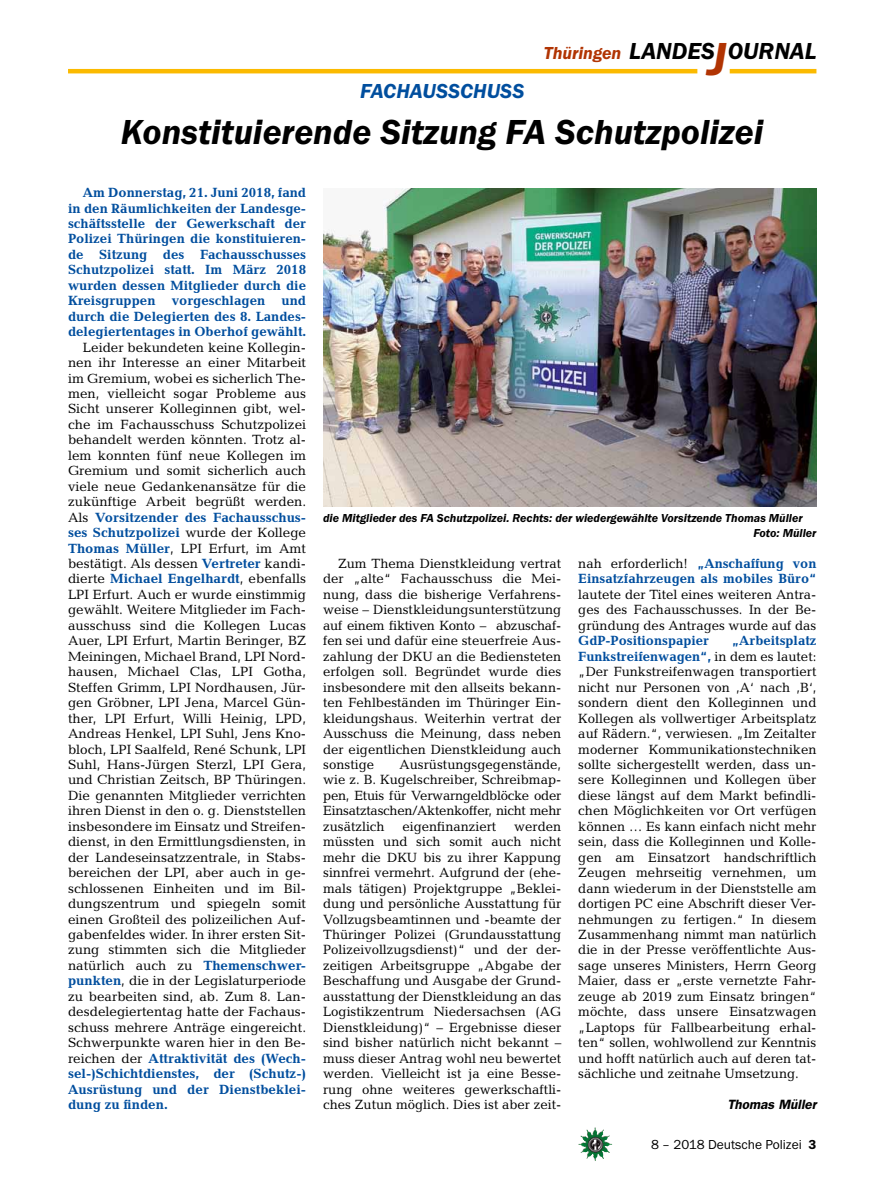
<style>
.page{position:relative;width:893px;height:1191px;background:#fff}
.page>*{position:absolute;margin:0;border:0;box-sizing:border-box;transform-origin:0 0}
._03__HEADLINE_2spalt{font:italic 600 36px "Franklin Gothic Itc T";color:#000}
.t1{font:italic 600 24px "Franklin Gothic Itc T";color:#000}
._01__RUBRIKENZEILE_o{font:italic 600 21px "Franklin Gothic Itc T";color:#004e9e}
.t2{font:italic 600 18px "Franklin Gothic Itc T";color:#b13403}
._09__GRUNDTEXT___Blo{font:13.5px/15.5px "Candida";color:#000;text-align:justify}
._09__GRUNDTEXT___Blo-2{font:700 13.5px/15.5px "Candida";color:#004e9e;text-align:justify}
.t3{font:13.5px "Franklin Gothic Itc T";color:#000}
._13__UNTERSCHRIFT_Ar{font:italic 600 13.5px "Franklin Gothic";color:#000}
._12__BILDUNTERSCHRIF{font:italic 600 12px "Franklin Gothic Itc T";color:#000}
.s1{font-size:48px;color:#b13403}
.s2{font-weight:700;color:#004e9e}
.s3{font-weight:600}
</style>
<div class="page">
<img style="left:578px;top:1127px;width:17px;height:25px">
<hr style="left:730px;top:69px;width:86px;height:4px;background:#fbba00">
<hr style="left:68px;top:69px;width:629px;height:4px;background:#fbba00">
<img style="left:323px;top:189px;width:493px;height:317px">
<p class="t2" style="left:544px;top:42px;width:79px">Thüringen</p>
<p class="t1" style="left:629px;top:37px;width:189px">LANDES<span class="s1">J</span>OURNAL</p>
<p class="_01__RUBRIKENZEILE_o" style="left:360px;top:79px;width:166px">FACHAUSSCHUSS</p>
<p class="_03__HEADLINE_2spalt" style="left:121px;top:111px;width:644px">Konstituierende Sitzung FA Schutzpolizei</p>
<p class="_09__GRUNDTEXT___Blo-2" style="left:68px;top:185px;width:240px;text-indent:15px">Am Donnerstag, 21. Juni 2018, fand in den Räumlichkeiten der Landesge&shy;schäftsstelle der Gewerkschaft der Polizei Thüringen die konstituieren&shy;de Sitzung des Fachausschusses Schutzpolizei statt. Im März 2018 wurden dessen Mitglieder durch die Kreisgruppen vorgeschlagen und durch die Delegierten des 8. Landes&shy;delegiertentages in Oberhof gewählt.</p>
<p class="_09__GRUNDTEXT___Blo" style="left:68px;top:339px;width:240px;text-indent:15px">Leider bekundeten keine Kollegin&shy;nen ihr Interesse an einer Mitarbeit im Gremium, wobei es sicherlich The&shy;men, vielleicht sogar Probleme aus Sicht unserer Kolleginnen gibt, wel&shy;che im Fachausschuss Schutzpolizei behandelt werden könnten. Trotz al&shy;lem konnten fünf neue Kollegen im Gremium und somit sicherlich auch viele neue Gedankenansätze für die zukünftige Arbeit begrüßt werden.<br>Als <span class="s2">Vorsitzender des Fachausschus&shy;ses Schutzpolizei</span> wurde der Kollege <span class="s2">Thomas Müller</span>, LPI Erfurt, im Amt bestätigt. Als dessen <span class="s2">Vertreter</span> kandi&shy;dierte <span class="s2">Michael Engelhardt</span>, ebenfalls LPI Erfurt. Auch er wurde einstimmig gewählt. Weitere Mitglieder im Fach&shy;ausschuss sind die Kollegen Lucas Auer, LPI Erfurt, Martin Beringer, BZ Meiningen, Michael Brand, LPI Nord&shy;hausen, Michael Clas, LPI Gotha, Steffen Grimm, LPI Nordhausen, Jür&shy;gen Gröbner, LPI Jena, Marcel Gün&shy;ther, LPI Erfurt, Willi Heinig, LPD, Andreas Henkel, LPI Suhl, Jens Kno&shy;bloch, LPI Saalfeld, René Schunk, LPI Suhl, Hans-Jürgen Sterzl, LPI Gera, und Christian Zeitsch, BP Thüringen.<br>Die genannten Mitglieder verrichten ihren Dienst in den o. g. Dienststellen insbesondere im Einsatz und Streifen&shy;dienst, in den Ermittlungsdiensten, in der Landeseinsatzzentrale, in Stabs&shy;bereichen der LPI, aber auch in ge&shy;schlossenen Einheiten und im Bil&shy;dungszentrum und spiegeln somit einen Großteil des polizeilichen Auf&shy;gabenfeldes wider. In ihrer ersten Sit&shy;zung stimmten sich die Mitglieder natürlich auch zu <span class="s2">Themenschwer&shy;punkten</span>, die in der Legislaturperiode zu bearbeiten sind, ab. Zum 8. Lan&shy;desdelegiertentag hatte der Fachaus&shy;schuss mehrere Anträge eingereicht.<br>Schwerpunkte waren hier in den Be&shy;reichen der <span class="s2">Attraktivität des (Wech&shy;sel-)Schichtdienstes, der (Schutz-)<br>Ausrüstung und der Dienstbeklei&shy;dung zu finden.</span></p>
<p class="_12__BILDUNTERSCHRIF" style="left:323px;top:510px;width:481px">die Mitglieder des FA Schutzpolizei. Rechts: der wiedergewählte Vorsitzende Thomas Müller</p>
<p class="_12__BILDUNTERSCHRIF" style="left:753px;top:526px;width:65px">Foto: Müller</p>
<p class="_09__GRUNDTEXT___Blo" style="left:323px;top:556px;width:240px;text-indent:15px">Zum Thema Dienstkleidung vertrat der „alte“ Fachausschuss die Mei&shy;nung, dass die bisherige Verfahrens&shy;weise – Dienstkleidungsunterstützung auf einem fiktiven Konto – abzuschaf&shy;fen sei und dafür eine steuerfreie Aus&shy;zahlung der DKU an die Bediensteten erfolgen soll. Begründet wurde dies insbesondere mit den allseits bekann&shy;ten Fehlbeständen im Thüringer Ein&shy;kleidungshaus. Weiterhin vertrat der Ausschuss die Meinung, dass neben der eigentlichen Dienstkleidung auch sonstige</p>
<p class="_09__GRUNDTEXT___Blo" style="left:578px;top:556px;width:240px">nah erforderlich! <span class="s2">„Anschaffung von Einsatzfahrzeugen als mobiles Büro“ </span>lautete der Titel eines weiteren Antra&shy;ges des Fachausschusses. In der Be&shy;gründung des Antrages wurde auf das <span class="s2">GdP-Positionspapier</span></p>
<p class="_09__GRUNDTEXT___Blo" style="left:578px;top:633px;width:240px;text-indent:154px"><span class="s2">„Arbeitsplatz Funkstreifenwagen“,</span> in dem es lautet: „Der Funkstreifenwagen transportiert nicht nur Personen von ‚A‘ nach ‚B‘, sondern dient den Kolleginnen und Kollegen als vollwertiger Arbeitsplatz auf Rädern.“, verwiesen. „Im Zeitalter moderner Kommunikationstechniken sollte sichergestellt werden, dass un&shy;sere Kolleginnen und Kollegen über diese längst auf dem Markt befindli&shy;chen Möglichkeiten vor Ort verfügen können … Es kann einfach nicht mehr sein, dass die Kolleginnen und Kolle&shy;gen am Einsatzort handschriftlich Zeugen mehrseitig vernehmen, um dann wiederum in der Dienststelle am dortigen PC eine Abschrift dieser Ver&shy;nehmungen zu fertigen.“ In diesem Zusammenhang nimmt man natürlich die in der Presse veröffentlichte Aus&shy;sage unseres Ministers, Herrn Georg Maier, dass er „erste vernetzte Fahr&shy;zeuge ab 2019 zum Einsatz bringen“ möchte, dass unsere Einsatzwagen „Laptops für Fallbearbeitung erhal&shy;ten“ sollen, wohlwollend zur Kenntnis und hofft natürlich auch auf deren tat&shy;sächliche und zeitnahe Umsetzung.</p>
<p class="_13__UNTERSCHRIFT_Ar" style="left:727px;top:1096px;width:91px">Thomas Müller</p>
<p class="_09__GRUNDTEXT___Blo" style="left:323px;top:756px;width:240px;text-indent:76px">Ausrüstungsgegenstände, wie z. B. Kugelschreiber, Schreibmap&shy;pen, Etuis für Verwarngeldblöcke oder Einsatztaschen/Aktenkoffer, nicht mehr zusätzlich</p>
<p class="_09__GRUNDTEXT___Blo" style="left:323px;top:818px;width:240px;text-indent:191px">werden müssten und sich somit auch nicht mehr die DKU bis zu ihrer Kappung sinnfrei vermehrt. Aufgrund der (ehe&shy;mals tätigen) Projektgruppe „Beklei&shy;dung und persönliche Ausstattung für Vollzugsbeamtinnen und -beamte der Thüringer Polizei (Grundausstattung Polizeivollzugsdienst)“ und der der&shy;zeitigen Arbeitsgruppe „Abgabe der Beschaffung und Ausgabe der Grund&shy;ausstattung der Dienstkleidung an das Logistikzentrum Niedersachsen (AG Dienstkleidung)“ – Ergebnisse dieser sind bisher natürlich nicht bekannt – muss dieser Antrag wohl neu bewertet werden. Vielleicht ist ja eine Besse&shy;rung ohne weiteres gewerkschaftli&shy;ches Zutun möglich. Dies ist aber zeit-</p>
<p class="_09__GRUNDTEXT___Blo" style="left:402px;top:818px;width:95px">eigenfinanziert</p>
<p class="t3" style="left:651px;top:1136px;width:167px">8 – 2018 Deutsche Polizei <span class="s3">3</span></p>
</div>
